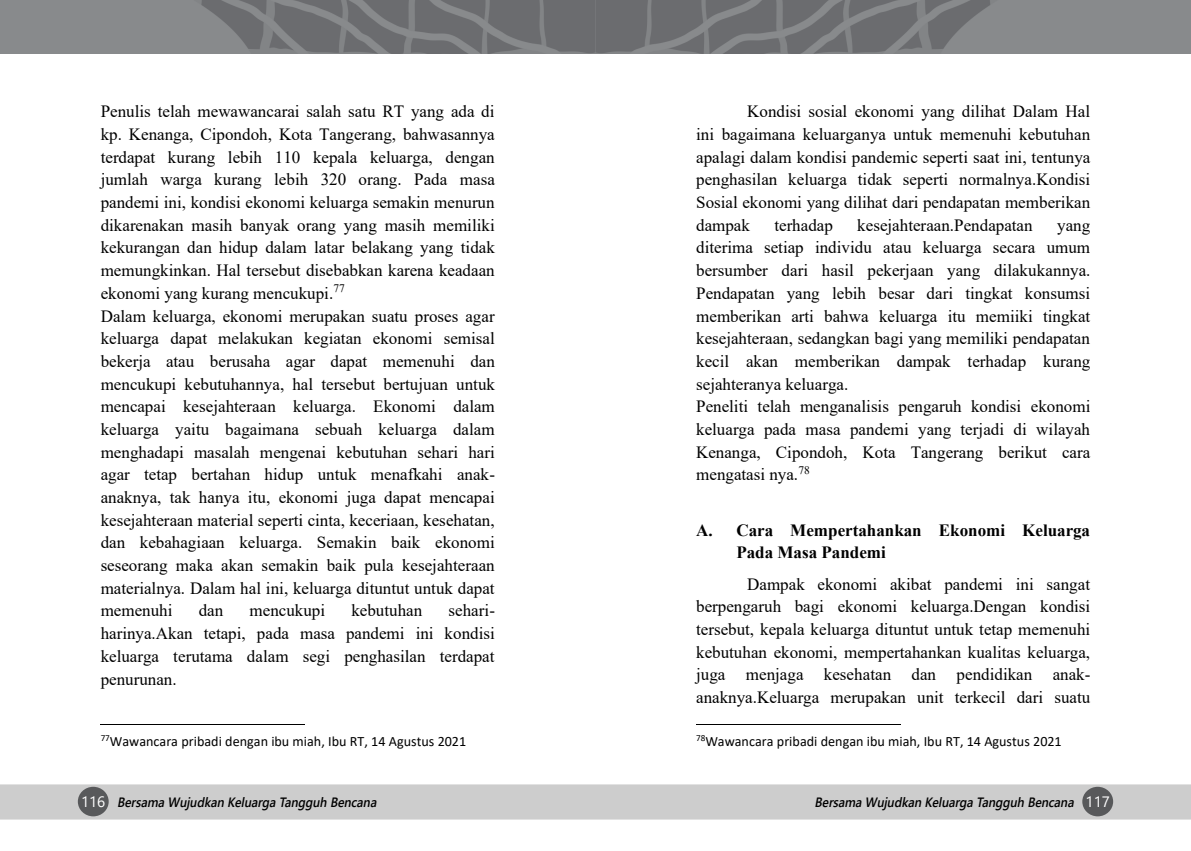
<style>
.page{position:relative;width:1191px;height:851px;background:#fff}
.page>*{position:absolute;margin:0;border:0;box-sizing:border-box;transform-origin:0 0}
.t1{font:17.1px/22.6px "Times New Roman";color:#000;text-align:justify}
.t2{font:700 17.1px/22.6px "Times New Roman";color:#000}
.t3{font:14.25px "Calibri";color:#000}
.t4{font:italic 600 13.5px "Segoe UI";color:#000;scale:.9 1}
.s1{font-weight:400;font-style:normal;font-size:15px;color:#fff}
</style>
<div class="page">
<div style="left:1px;top:785px;width:1189px;height:33px;background:#cdcdcd"></div>
<div style="left:78px;top:786px;width:31px;height:30px;background:#58595b;border-radius:50%"></div>
<div style="left:1082px;top:786px;width:31px;height:30px;background:#58595b;border-radius:50%"></div>
<img style="left:0;top:0;width:1191px;height:54px">
<hr style="left:101px;top:724px;width:204px;height:1px;background:#000">
<hr style="left:696px;top:724px;width:204px;height:1px;background:#000">
<p class="t1" style="left:101px;top:100px;width:396px;text-align:left">Penulis telah mewawancarai salah satu RT yang ada di kp. Kenanga, Cipondoh, Kota Tangerang, bahwasannya terdapat kurang lebih 110 kepala keluarga, dengan jumlah warga kurang lebih 320 orang. Pada masa pandemi ini, kondisi ekonomi keluarga semakin menurun dikarenakan masih banyak orang yang masih memiliki kekurangan dan hidup dalam latar belakang yang tidak memungkinkan. Hal tersebut disebabkan karena keadaan ekonomi yang kurang mencukupi.<sup>77<br></sup>Dalam keluarga, ekonomi merupakan suatu proses agar keluarga dapat melakukan kegiatan ekonomi semisal bekerja atau berusaha agar dapat memenuhi dan mencukupi kebutuhannya, hal tersebut bertujuan untuk mencapai kesejahteraan keluarga. Ekonomi dalam keluarga yaitu bagaimana sebuah keluarga dalam menghadapi masalah mengenai kebutuhan sehari hari agar tetap bertahan hidup untuk menafkahi anak&shy;anaknya, tak hanya itu, ekonomi juga dapat mencapai kesejahteraan material seperti cinta, keceriaan, kesehatan, dan kebahagiaan keluarga. Semakin baik ekonomi seseorang maka akan semakin baik pula kesejahteraan materialnya. Dalam hal ini, keluarga dituntut untuk dapat memenuhi</p>
<p class="t1" style="left:101px;top:598px;width:396px;text-indent:348px">sehari&shy;harinya.Akan tetapi, pada masa pandemi ini kondisi keluarga terutama dalam segi penghasilan terdapat penurunan.</p>
<p class="t1" style="left:199px;top:598px;width:26px">dan</p>
<p class="t1" style="left:249px;top:598px;width:77px">mencukupi</p>
<p class="t1" style="left:351px;top:598px;width:72px">kebutuhan</p>
<p class="t3" style="left:101px;top:731px;width:367px"><sup>77</sup>Wawancara pribadi dengan ibu miah, Ibu RT, 14 Agustus 2021</p>
<p class="t1" style="left:696px;top:100px;width:396px;text-indent:51px">Kondisi sosial ekonomi yang dilihat Dalam Hal ini bagaimana keluarganya untuk memenuhi kebutuhan apalagi dalam kondisi pandemic seperti saat ini, tentunya penghasilan keluarga tidak seperti normalnya.Kondisi Sosial ekonomi yang dilihat dari pendapatan memberikan dampak</p>
<p class="t1" style="left:774px;top:213px;width:60px">terhadap</p>
<p class="t1" style="left:857px;top:213px;width:177px">kesejahteraan.Pendapatan</p>
<p class="t1" style="left:696px;top:213px;width:396px;text-align:left;text-indent:361px">yang diterima setiap individu atau keluarga secara umum bersumber dari hasil pekerjaan yang dilakukannya.<br>Pendapatan yang lebih besar dari tingkat konsumsi memberikan arti bahwa keluarga itu memiiki tingkat kesejahteraan, sedangkan bagi yang memiliki pendapatan kecil akan memberikan dampak terhadap kurang sejahteranya keluarga.<br>Peneliti telah menganalisis pengaruh kondisi ekonomi keluarga pada masa pandemi yang terjadi di wilayah Kenanga, Cipondoh, Kota Tangerang berikut cara mengatasi nya.<sup>78</sup></p>
<p class="t2" style="left:736px;top:518px;width:355px;text-indent:-40px">A. Cara Mempertahankan Ekonomi Keluarga<br>Pada Masa Pandemi</p>
<p class="t1" style="left:696px;top:572px;width:396px;text-indent:51px">Dampak ekonomi akibat pandemi ini sangat berpengaruh bagi ekonomi keluarga.Dengan kondisi tersebut, kepala keluarga dituntut untuk tetap memenuhi kebutuhan ekonomi, mempertahankan kualitas keluarga, juga menjaga kesehatan dan pendidikan anak&shy;anaknya.Keluarga merupakan unit terkecil dari suatu</p>
<p class="t3" style="left:696px;top:731px;width:367px"><sup>78</sup>Wawancara pribadi dengan ibu miah, Ibu RT, 14 Agustus 2021</p>
<p class="t4" style="left:81px;top:788px;width:334px"><span class="s1">1 1 6</span> BersamaWujudkanKeluargaTangguhBencana</p>
<p class="t4" style="left:814px;top:788px;width:329px">BersamaWujudkanKeluargaTangguhBencana <span class="s1">1 1 7</span></p>
</div>
